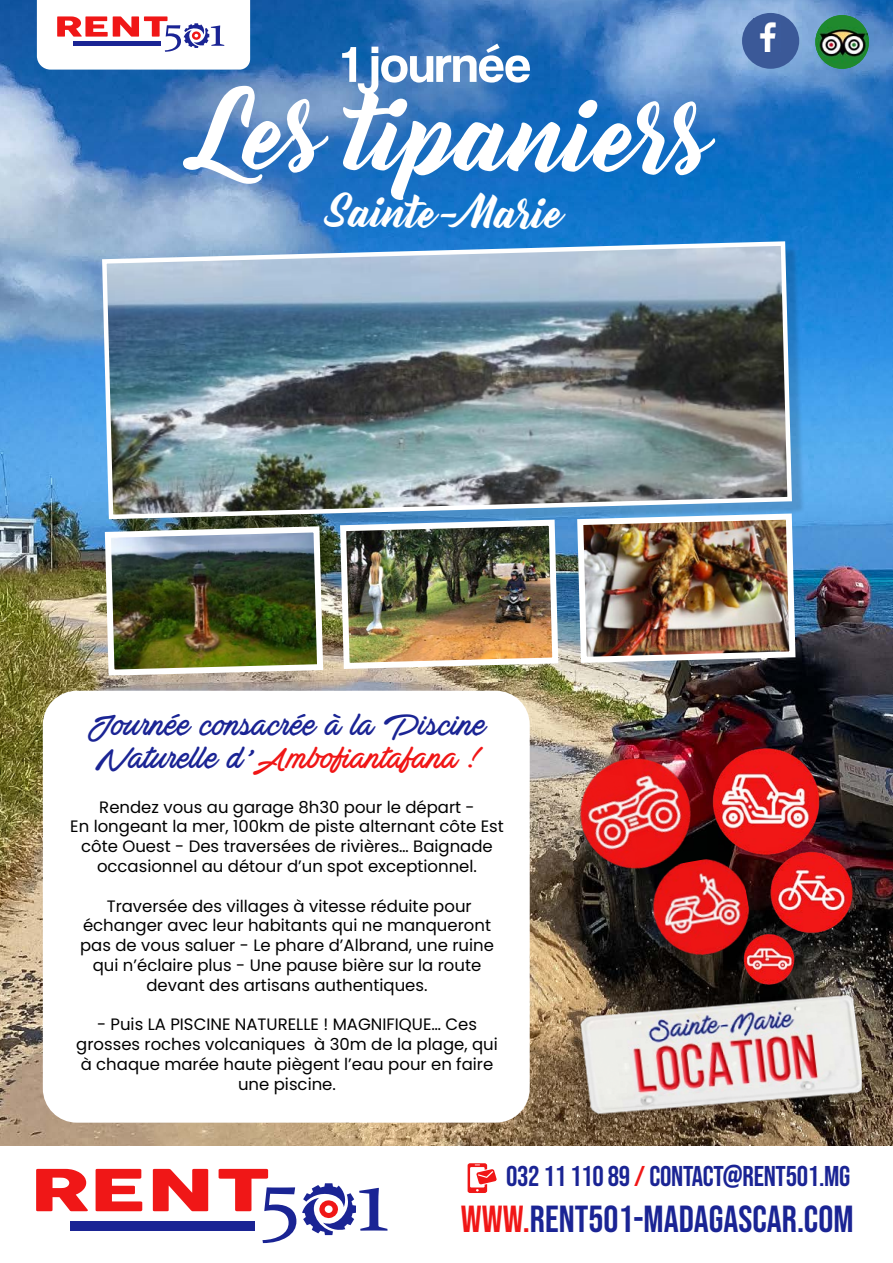
<style>
.page{position:relative;width:893px;height:1263px;background:#fff}
.page>*{position:absolute;margin:0;border:0;box-sizing:border-box;transform-origin:0 0}
.t1{font:97.5px "Bernadette";color:#fff}
.t2{font:52.5px "Coolvetica Rg";color:#fff}
.t3{font:40.5px "Bernadette";color:#fff}
.t4{font:37.5px "Bebas Neue";color:#1a2494}
.t5{font:34.5px/33px "Actonia Hand PERSONALUSE";color:#1a2494}
.t6{font:28.5px "Bebas Neue";letter-spacing:-.01em;color:#1a2494}
.t7{font:16.5px/19.8px "Poppins";color:#000;text-align:center}
.s1{color:#f01616}
.s2{color:#f01717}
</style>
<div class="page">
<img style="left:0;top:0;width:893px;height:1146px">
<img style="left:100px;top:239px;width:694px;height:282px">
<svg style="left:37px;top:0;width:213px;height:70px"></svg>
<div style="left:742px;top:13px;width:57px;height:56px;background:#3b5998;border-radius:50%"></div>
<img style="left:759px;top:22px;width:17px;height:29px">
<img style="left:815px;top:15px;width:54px;height:54px;border-radius:27px">
<svg style="left:468px;top:1163px;width:29px;height:30px"></svg>
<svg style="left:36px;top:1169px;width:52px;height:42px"></svg>
<svg style="left:96px;top:1169px;width:46px;height:42px"></svg>
<svg style="left:153px;top:1169px;width:55px;height:42px"></svg>
<div style="left:70px;top:1221px;width:185px;height:9px;background:#1a2494"></div>
<svg style="left:219px;top:1169px;width:77px;height:74px"></svg>
<svg style="left:302px;top:1183px;width:85px;height:52px"></svg>
<img style="left:554px;top:984px;width:308px;height:148px">
<img style="left:558px;top:735px;width:156px;height:156px">
<img style="left:641px;top:853px;width:115px;height:115px">
<img style="left:707px;top:743px;width:117px;height:117px">
<img style="left:767px;top:847px;width:89px;height:89px">
<img style="left:741px;top:931px;width:55px;height:55px">
<div style="left:43px;top:691px;width:487px;height:432px;background:#fff;border-radius:34px"></div>
<img style="left:102px;top:523px;width:224px;height:156px">
<img style="left:337px;top:516px;width:224px;height:156px">
<img style="left:574px;top:510px;width:225px;height:156px">
<h2 class="t2" style="left:342px;top:34px;width:191px">1 journée</h2>
<h1 class="t1" style="left:196px;top:56px;width:518px">Les tipaniers</h1>
<h3 class="t3" style="left:330px;top:180px;width:236px">Sainte-Marie</h3>
<h3 class="t5" style="left:88px;top:711px;width:400px">Journée consacrée à la Piscine<br>Naturelle d’<span class="s1">Ambofiantafana !</span></h3>
<p class="t7" style="left:70px;top:797px;width:435px">Rendez vous au garage 8h30 pour le départ -<br>En longeant la mer, 100km de piste alternant côte Est côte Ouest - Des traversées de rivières… Baignade occasionnel au détour d’un spot exceptionnel.</p>
<p class="t7" style="left:80px;top:896px;width:415px">Traversée des villages à vitesse réduite pour échanger avec leur habitants qui ne manqueront pas de vous saluer - Le phare d’Albrand, une ruine qui n’éclaire plus - Une pause bière sur la route devant des artisans authentiques.</p>
<p class="t7" style="left:76px;top:1015px;width:423px">- Puis LA PISCINE NATURELLE ! MAGNIFIQUE… Ces grosses roches volcaniques à 30m de la plage, qui à chaque marée haute piègent l’eau pour en faire une piscine.</p>
<h3 class="t6" style="left:506px;top:1160px;width:346px">032 11 110 89 <span class="s2">/</span> CONTACT@RENT501.MG</h3>
<h3 class="t4" style="left:461px;top:1198px;width:394px"><span class="s2">WWW.</span>RENT501-MADAGASCAR.COM</h3>
</div>
